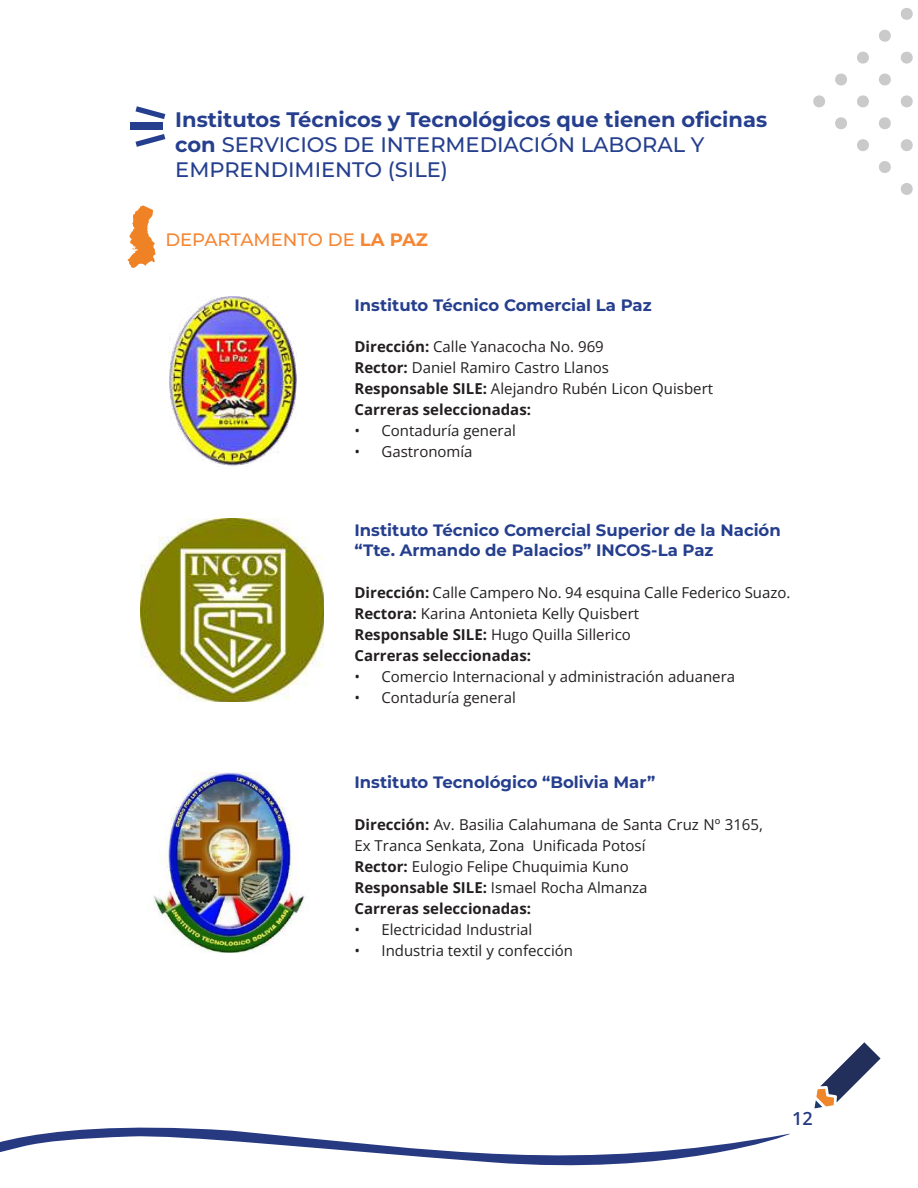
<style>
.page{position:relative;width:918px;height:1188px;background:#fff}
.page>*{position:absolute;margin:0;border:0;box-sizing:border-box;transform-origin:0 0}
.t1{font:500 21px/25.2px "Montserrat";color:#253f8e}
.t2{font:500 18px "Montserrat";color:#f58634}
.t3{font:600 18px "Open Sans";color:#273a81}
.t4{font:700 16.5px/19.8px "Montserrat";color:#253f8e}
.t5{font:15px/21px "Open Sans";color:#231f20}
.s1{font-weight:700}
</style>
<div class="page">
<svg style="left:0;top:1127px;width:790px;height:39px"></svg>
<svg style="left:814px;top:1042px;width:67px;height:66px"></svg>
<svg style="left:900px;top:8px;width:13px;height:12px"></svg>
<svg style="left:879px;top:29px;width:12px;height:13px"></svg>
<svg style="left:900px;top:51px;width:13px;height:13px"></svg>
<svg style="left:857px;top:51px;width:12px;height:13px"></svg>
<svg style="left:879px;top:73px;width:12px;height:13px"></svg>
<svg style="left:900px;top:95px;width:13px;height:13px"></svg>
<svg style="left:835px;top:73px;width:12px;height:13px"></svg>
<svg style="left:857px;top:95px;width:12px;height:13px"></svg>
<svg style="left:879px;top:117px;width:12px;height:13px"></svg>
<svg style="left:900px;top:139px;width:13px;height:12px"></svg>
<svg style="left:813px;top:95px;width:12px;height:13px"></svg>
<svg style="left:835px;top:117px;width:12px;height:13px"></svg>
<svg style="left:857px;top:139px;width:12px;height:12px"></svg>
<svg style="left:879px;top:161px;width:12px;height:12px"></svg>
<svg style="left:900px;top:183px;width:13px;height:12px"></svg>
<div style="left:130px;top:123px;width:33px;height:7px;background:#253f8e"></div>
<svg style="left:135px;top:106px;width:30px;height:13px"></svg>
<svg style="left:135px;top:134px;width:30px;height:13px"></svg>
<svg style="left:128px;top:205px;width:27px;height:63px"></svg>
<img style="left:141px;top:519px;width:183px;height:183px">
<img style="left:153px;top:773px;width:152px;height:179px">
<img style="left:169px;top:296px;width:127px;height:170px">
<h1 class="t1" style="left:175px;top:106px;width:593px"><span class="s1">Institutos Técnicos y Tecnológicos que tienen oficinas con</span> SERVICIOS DE INTERMEDIACIÓN LABORAL Y<br>EMPRENDIMIENTO (SILE)</h1>
<p class="t2" style="left:165px;top:227px;width:264px">DEPARTAMENTO DE <span class="s1">LA PAZ</span></p>
<p class="t4" style="left:355px;top:295px;width:299px">Instituto Técnico Comercial La Paz</p>
<p class="t5" style="left:355px;top:336px;width:360px"><span class="s1">Dirección:</span> Calle Yanacocha No. 969<br><span class="s1">Rector:</span> Daniel Ramiro Castro Llanos<br><span class="s1">Responsable SILE:</span> Alejandro Rubén Licon Quisbert <span class="s1">Carreras seleccionadas:</span></p>
<p class="t5" style="left:355px;top:420px;width:163px">• Contaduría general</p>
<p class="t5" style="left:355px;top:441px;width:120px">• Gastronomía</p>
<p class="t4" style="left:355px;top:520px;width:428px">Instituto Técnico Comercial Superior de la Nación “Tte. Armando de Palacios” INCOS-La Paz</p>
<p class="t5" style="left:355px;top:582px;width:437px"><span class="s1">Dirección:</span> Calle Campero No. 94 esquina Calle Federico Suazo.<br><span class="s1">Rectora:</span> Karina Antonieta Kelly Quisbert<br><span class="s1">Responsable SILE:</span> Hugo Quilla Sillerico<br><span class="s1">Carreras seleccionadas:</span></p>
<p class="t5" style="left:355px;top:666px;width:382px">• Comercio Internacional y administración aduanera</p>
<p class="t5" style="left:355px;top:687px;width:163px">• Contaduría general</p>
<p class="t4" style="left:355px;top:772px;width:302px">Instituto Tecnológico “Bolivia Mar”</p>
<p class="t5" style="left:355px;top:814px;width:410px"><span class="s1">Dirección:</span> Av. Basilia Calahumana de Santa Cruz Nº 3165, Ex Tranca Senkata, Zona Unificada Potosí<br><span class="s1">Rector:</span> Eulogio Felipe Chuquimia Kuno<br><span class="s1">Responsable SILE:</span> Ismael Rocha Almanza<br><span class="s1">Carreras seleccionadas:</span></p>
<p class="t5" style="left:355px;top:919px;width:179px">• Electricidad Industrial</p>
<p class="t5" style="left:355px;top:940px;width:220px">• Industria textil y confección</p>
<p class="t3" style="left:792px;top:1106px;width:22px">12</p>
</div>
